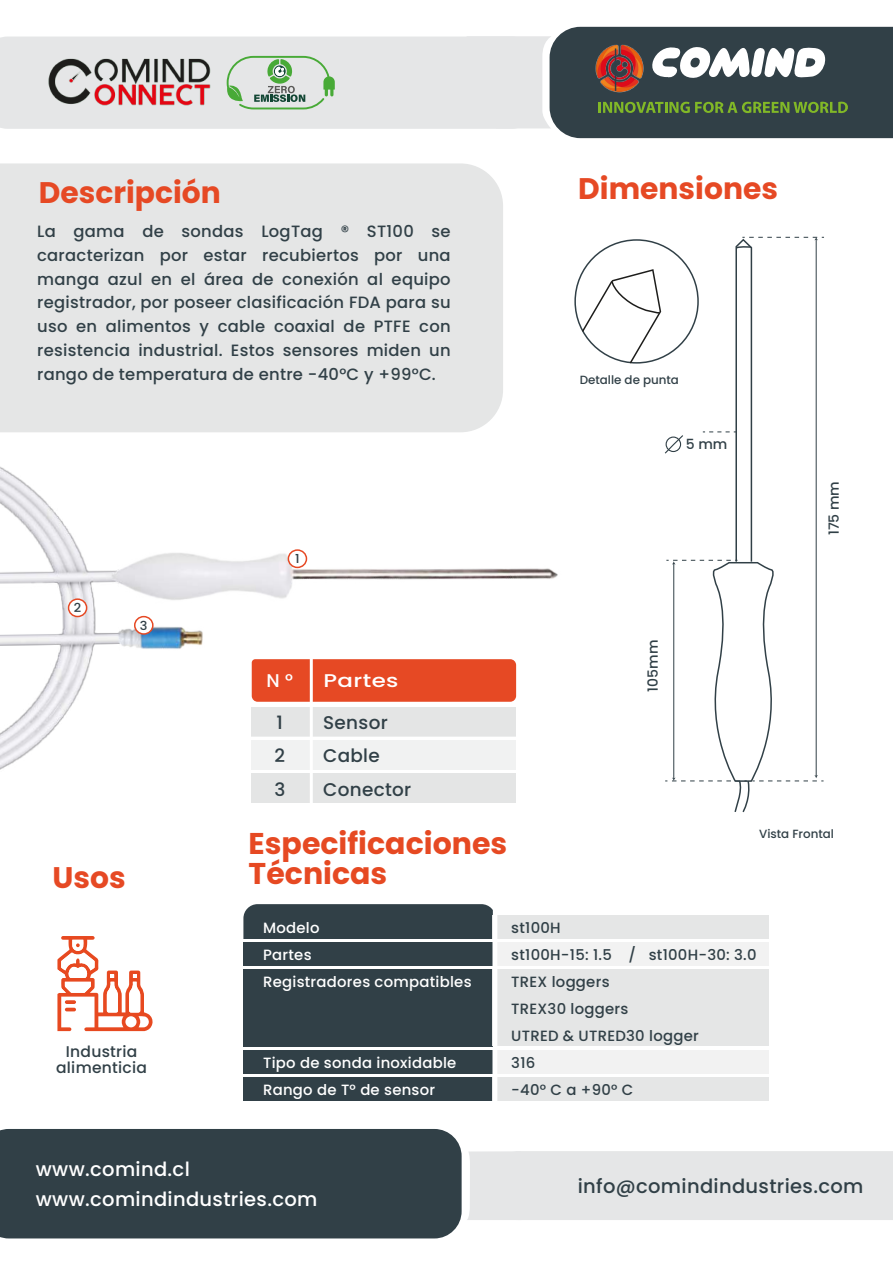
<style>
.page{position:relative;width:893px;height:1263px;background:#fff}
.page>*{position:absolute;margin:0;border:0;box-sizing:border-box;transform-origin:0 0}
.t1{font:700 30px/30px "Poppins";color:#e64922}
.t2{font:700 29.7px "Poppins";color:#e64924}
.t3{font:500 19.5px/30px "Poppins";letter-spacing:.015em;color:#fff}
.t4{font:500 19.5px "Poppins";letter-spacing:.015em;color:#314047}
.t5{font:500 18.45px/33.5px "Poppins";letter-spacing:.015em;color:#314047}
.t6{font:500 18.45px "Poppins";letter-spacing:.015em;color:#fff;scale:1.25 1}
.t7{font:500 18.45px "Poppins";letter-spacing:.015em;color:#fff}
.t8{font:500 16.35px/23.9px "Poppins";letter-spacing:.015em;color:#314047;text-align:justify}
.t9{font:500 15.45px/16.5px "Poppins";letter-spacing:.015em;color:#314047;text-align:center}
.t10{font:500 14.85px/27px "Poppins";letter-spacing:.015em;color:#314047}
.t11{font:500 14.85px/27px "Poppins";letter-spacing:.015em;color:#fff}
.t12{font:500 13.95px "Poppins";color:#314047}
.t13{font:500 12.45px "Poppins";color:#314047;scale:1.04 1}
.t14{font:500 11.85px "Poppins";color:#314047}
</style>
<div class="page">
<div style="left:0;top:37px;width:466px;height:92px;background:#e5e6e7"></div>
<div style="left:0;top:1129px;width:462px;height:109px;background:#314047"></div>
<img style="left:42px;top:54px;width:179px;height:57px">
<svg style="left:227px;top:56px;width:108px;height:53px;background:#bbd0bb"></svg>
<svg style="left:466px;top:27px;width:427px;height:111px;background:#6d7474"></svg>
<div style="left:467px;top:1151px;width:426px;height:69px;background:#e5e6e7"></div>
<img style="left:0;top:466px;width:558px;height:317px">
<div style="left:0;top:163px;width:503px;height:269px;background:#e5e6e6"></div>
<div style="left:288px;top:550px;width:18px;height:17px;background:#fff;border-radius:50%"></div>
<div style="left:288px;top:549px;width:19px;height:19px;border:2px solid #e64924;border-radius:50%"></div>
<div style="left:69px;top:599px;width:18px;height:17px;background:#fff;border-radius:50%"></div>
<div style="left:68px;top:598px;width:19px;height:19px;border:2px solid #e64924;border-radius:50%"></div>
<div style="left:135px;top:617px;width:18px;height:17px;background:#fff;border-radius:50%"></div>
<div style="left:134px;top:616px;width:20px;height:19px;border:2px solid #e64924;border-radius:50%"></div>
<div style="left:251px;top:707px;width:264px;height:29px;background:#e4e5e5"></div>
<hr style="left:251px;top:737px;width:286px;height:3px;background:#fff">
<div style="left:251px;top:740px;width:264px;height:29px;background:#f1f2f2"></div>
<div style="left:251px;top:773px;width:264px;height:30px;background:#e4e5e5"></div>
<div style="left:252px;top:659px;width:264px;height:43px;background:#e64924"></div>
<hr style="left:310px;top:649px;width:3px;height:160px;background:#fff">
<svg style="left:57px;top:936px;width:96px;height:95px"></svg>
<div style="left:243px;top:1023px;width:252px;height:24px;background:#314047"></div>
<div style="left:243px;top:1050px;width:252px;height:24px;background:#314047"></div>
<div style="left:243px;top:1077px;width:252px;height:24px;background:#314047"></div>
<div style="left:493px;top:1077px;width:276px;height:24px;background:#e5e6e6"></div>
<div style="left:243px;top:904px;width:250px;height:35px;background:#314047"></div>
<div style="left:243px;top:942px;width:252px;height:24px;background:#314047"></div>
<div style="left:243px;top:969px;width:252px;height:74px;background:#314047"></div>
<div style="left:493px;top:915px;width:276px;height:24px;background:#e5e6e6"></div>
<div style="left:493px;top:942px;width:276px;height:24px;background:#f2f2f2"></div>
<div style="left:493px;top:969px;width:276px;height:77px;background:#e5e6e6"></div>
<div style="left:493px;top:1050px;width:276px;height:24px;background:#f2f2f2"></div>
<hr style="left:493px;top:909px;width:4px;height:234px;background:#fff">
<svg style="left:580px;top:237px;width:244px;height:576px"></svg>
<h2 class="t2" style="left:39px;top:175px;width:184px">Descripción</h2>
<p class="t8" style="left:37px;top:219px;width:415px">La gama de sondas LogTag ® ST100 se caracterizan por estar recubiertos por una manga azul en el área de conexión al equipo registrador, por poseer clasificación FDA para su uso en alimentos y cable coaxial de PTFE con resistencia industrial. Estos sensores miden un rango de temperatura de entre -40°C y +99°C.</p>
<p class="t13" style="left:74px;top:601px;width:9px">2</p>
<p class="t13" style="left:140px;top:618px;width:9px">3</p>
<h2 class="t2" style="left:53px;top:860px;width:75px">Usos</h2>
<p class="t13" style="left:295px;top:552px;width:6px">1</p>
<p class="t7" style="left:266px;top:670px;width:28px">N °</p>
<p class="t6" style="left:324px;top:670px;width:61px">Partes</p>
<p class="t5" style="left:274px;top:706px;width:12px">1<br>2<br>3</p>
<p class="t5" style="left:323px;top:706px;width:90px">Sensor<br>Cable<br>Conector</p>
<h1 class="t1" style="left:249px;top:828px;width:260px">Especificaciones<br>Técnicas</h1>
<h2 class="t2" style="left:578px;top:172px;width:201px">Dimensiones</h2>
<p class="t14" style="left:580px;top:373px;width:101px">Detalle de punta</p>
<p class="t12" style="left:686px;top:436px;width:43px">5 mm</p>
<p class="t12" style="left:645px;top:692px;width:53px;rotate:-90deg">105mm</p>
<p class="t12" style="left:826px;top:535px;width:56px;rotate:-90deg">175 mm</p>
<p class="t14" style="left:759px;top:827px;width:76px">Vista Frontal</p>
<p class="t9" style="left:56px;top:1043px;width:92px">Industria alimenticia</p>
<p class="t11" style="left:263px;top:914px;width:210px">Modelo<br>Partes<br>Registradores compatibles</p>
<p class="t11" style="left:263px;top:1050px;width:195px">Tipo de sonda inoxidable<br>Rango de T° de sensor</p>
<p class="t3" style="left:36px;top:1154px;width:283px">www.comind.cl www.comindindustries.com</p>
<p class="t10" style="left:511px;top:914px;width:247px">st100H<br>st100H-15: 1.5 / st100H-30: 3.0<br>TREX loggers<br>TREX30 loggers<br>UTRED &amp; UTRED30 logger<br>316<br>-40° C a +90° C</p>
<p class="t4" style="left:578px;top:1175px;width:287px">info@comindindustries.com</p>
</div>
